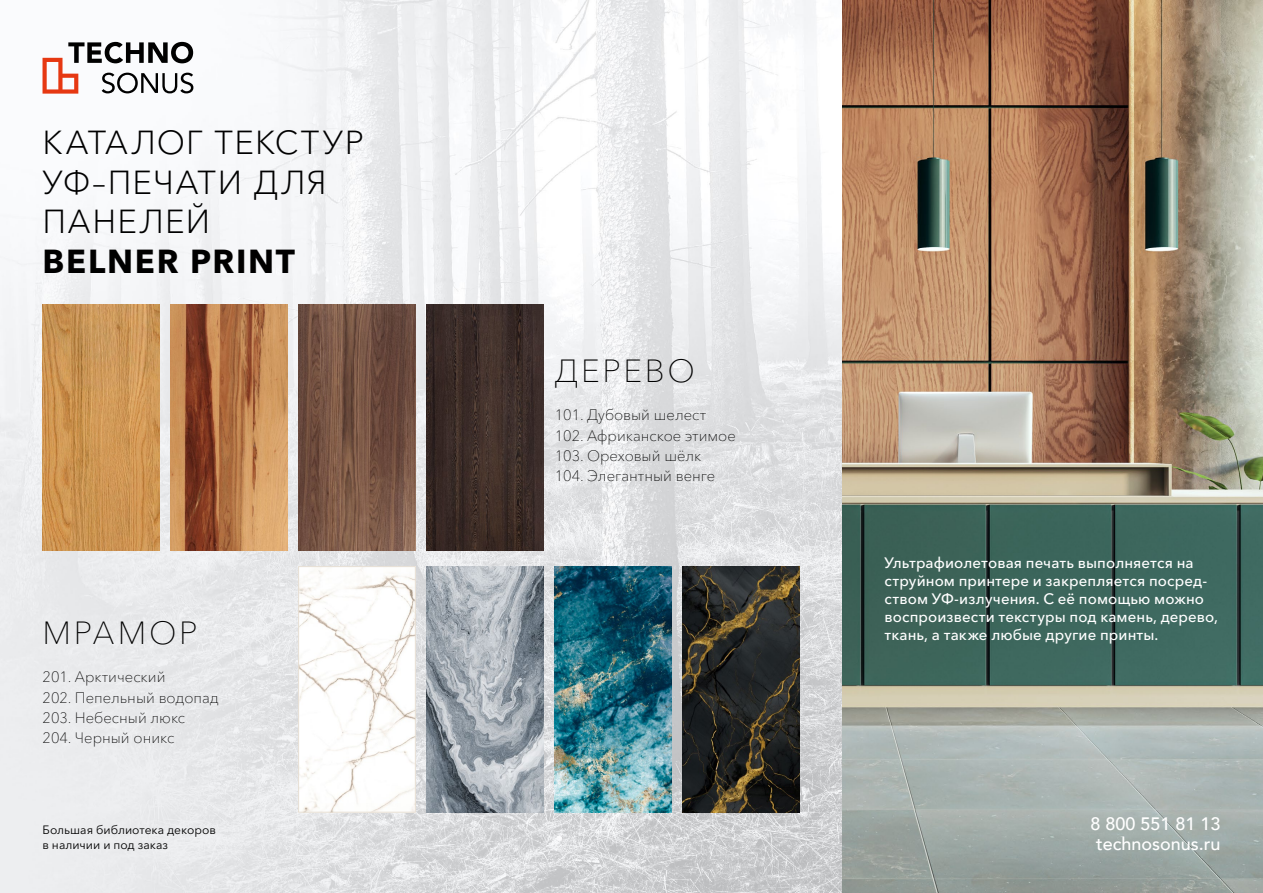
<style>
.page{position:relative;width:1263px;height:893px;background:#fff}
.page>*{position:absolute;margin:0;border:0;box-sizing:border-box;transform-origin:0 0}
.t1{font:300 33px/39.6px "Avenir Next Cyr";letter-spacing:.035em;color:#000}
.t2{font:700 33px "Avenir Next Cyr";letter-spacing:.05em;color:#000}
.t3{font:100 31.8px "Avenir Next Cyr";letter-spacing:.085em;color:#000}
.t4{font:500 18px/19.5px "Avenir";color:#fff;text-align:center}
.t5{font:500 15px/18px "Avenir Next Cyr";letter-spacing:.005em;color:#fff}
.t6{font:100 15px/20.2px "Avenir Next Cyr";color:#000}
.t7{font:12px/14.4px "Avenir Next Cyr";color:#000}
</style>
<div class="page">
<img style="left:0;top:0;width:1263px;height:893px">
<svg style="left:43px;top:42px;width:150px;height:52px"></svg>
<img style="left:300px;top:568px;width:113px;height:242px">
<div style="left:298px;top:566px;width:117px;height:246px;border:1px solid #e6ded3"></div>
<img style="left:427px;top:567px;width:116px;height:245px">
<img style="left:555px;top:567px;width:116px;height:245px">
<img style="left:43px;top:305px;width:116px;height:245px">
<img style="left:171px;top:305px;width:116px;height:245px">
<img style="left:299px;top:305px;width:116px;height:245px">
<img style="left:427px;top:305px;width:116px;height:245px">
<img style="left:683px;top:567px;width:116px;height:245px">
<h1 class="t1" style="left:43px;top:123px;width:323px">КАТАЛОГ ТЕКСТУР<br>УФ–ПЕЧАТИ ДЛЯ<br>ПАНЕЛЕЙ</h1>
<h1 class="t2" style="left:43px;top:241px;width:254px">BELNER PRINT</h1>
<h2 class="t3" style="left:43px;top:614px;width:156px">МРАМОР</h2>
<p class="t6" style="left:43px;top:667px;width:178px">201. Арктический<br>202. Пепельный водопад<br>203. Небесный люкс<br>204. Черный оникс</p>
<p class="t7" style="left:43px;top:823px;width:175px">Большая библиотека декоров в наличии и под заказ</p>
<h2 class="t3" style="left:555px;top:352px;width:142px">ДЕРЕВО</h2>
<p class="t6" style="left:555px;top:405px;width:183px">101. Дубовый шелест<br>102. Африканское этимое<br>103. Ореховый шёлк<br>104. Элегантный венге</p>
<p class="t5" style="left:884px;top:554px;width:335px">Ультрафиолетовая печать выполняется на струйном принтере и закрепляется посред&shy;ством УФ-излучения. С её помощью можно воспроизвести текстуры под камень, дерево, ткань, а также любые другие принты.</p>
<p class="t4" style="left:1090px;top:813px;width:132px">8 800 551 81 13 technosonus.ru</p>
</div>
